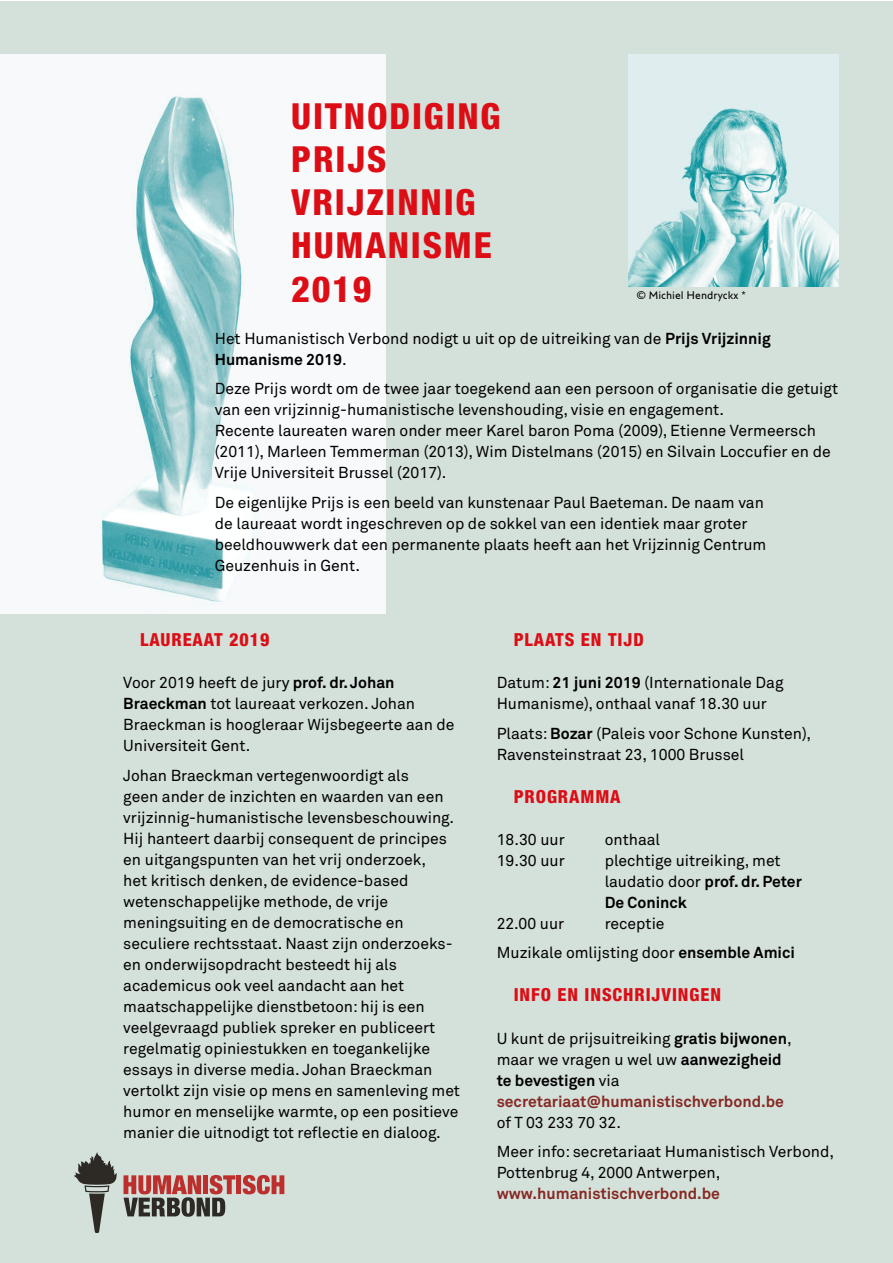
<style>
.page{position:relative;width:893px;height:1263px;background:#fff}
.page>*{position:absolute;margin:0;border:0;box-sizing:border-box;transform-origin:0 0}
.t1{font:800 condensed 36px/43.2px "Helvetica Neue";letter-spacing:.05em;color:#dc0d15}
.t2{font:800 condensed 18px "Helvetica Neue";letter-spacing:.05em;color:#dc0d15}
.t3{font:15.75px/21px "Akkurat";color:#000}
.t4{font:700 15.75px "Akkurat";color:#862823}
.t5{font:12px "Edward Pro";color:#000}
.s1{font-weight:700}
.s2{font-weight:700;color:#862823}
</style>
<div class="page">
<div style="left:0;top:1px;width:893px;height:1262px;background:#d4e0da"></div>
<svg style="left:0;top:54px;width:385px;height:560px;background:#e3eff2"></svg>
<svg style="left:628px;top:54px;width:211px;height:232px;background:#c1e0e2"></svg>
<svg style="left:74px;top:1152px;width:43px;height:81px"></svg>
<div style="left:236px;top:1175px;width:5px;height:19px;background:#bc2f2c"></div>
<svg style="left:243px;top:1175px;width:41px;height:19px"></svg>
<svg style="left:124px;top:1175px;width:111px;height:42px"></svg>
<h1 class="t1" style="left:291px;top:94px;width:211px">UITNODIGING<br>PRIJS<br>VRIJZINNIG<br>HUMANISME<br>2019</h1>
<p class="t3" style="left:215px;top:328px;width:557px">Het Humanistisch Verbond nodigt u uit op de uitreiking van de <span class="s1">Prijs Vrijzinnig<br>Humanisme 2019</span>.</p>
<p class="t3" style="left:215px;top:378px;width:625px">Deze Prijs wordt om de twee jaar toegekend aan een persoon of organisatie die getuigt van een vrijzinnig-humanistische levenshouding, visie en engagement.<br>Recente laureaten waren onder meer Karel baron Poma (2009), Etienne Vermeersch (2011), Marleen Temmerman (2013), Wim Distelmans (2015) en Silvain Loccufier en de Vrije Universiteit Brussel (2017).</p>
<p class="t3" style="left:215px;top:492px;width:553px">De eigenlijke Prijs is een beeld van kunstenaar Paul Baeteman. De naam van de laureaat wordt ingeschreven op de sokkel van een identiek maar groter beeldhouwwerk dat een permanente plaats heeft aan het Vrijzinnig Centrum Geuzenhuis in Gent.</p>
<p class="t5" style="left:637px;top:288px;width:111px">© Michiel Hendryckx *</p>
<p class="t2" style="left:140px;top:628px;width:131px">LAUREAAT 2019</p>
<p class="t3" style="left:123px;top:672px;width:333px">Voor 2019 heeft de jury <span class="s1">prof. dr. Johan Braeckman</span> tot laureaat verkozen. Johan Braeckman is hoogleraar Wijsbegeerte aan de Universiteit Gent.</p>
<p class="t3" style="left:123px;top:764px;width:338px">Johan Braeckman vertegenwoordigt als<br>geen ander de inzichten en waarden van een vrijzinnig-humanistische levensbeschouwing.<br>Hij hanteert daarbij consequent de principes en uitgangspunten van het vrij onderzoek,<br>het kritisch denken, de evidence-based wetenschappelijke methode, de vrije meningsuiting en de democratische en seculiere rechtsstaat. Naast zijn onderzoeks&shy;en onderwijsopdracht besteedt hij als academicus ook veel aandacht aan het maatschappelijke dienstbetoon: hij is een veelgevraagd publiek spreker en publiceert regelmatig opiniestukken en toegankelijke essays in diverse media. Johan Braeckman vertolkt zijn visie op mens en samenleving met humor en menselijke warmte, op een positieve manier die uitnodigt tot reflectie en dialoog.</p>
<p class="t2" style="left:514px;top:628px;width:132px">PLAATS EN TIJD</p>
<p class="t3" style="left:497px;top:672px;width:288px">Datum: <span class="s1">21 juni 2019</span> (Internationale Dag<br>Humanisme), onthaal vanaf 18.30 uur</p>
<p class="t3" style="left:497px;top:722px;width:316px">Plaats: <span class="s1">Bozar</span> (Paleis voor Schone Kunsten),<br>Ravensteinstraat 23, 1000 Brussel</p>
<p class="t2" style="left:514px;top:785px;width:108px">PROGRAMMA</p>
<p class="t3" style="left:497px;top:829px;width:70px">18.30 uur</p>
<p class="t3" style="left:605px;top:829px;width:57px">onthaal</p>
<p class="t3" style="left:497px;top:850px;width:70px">19.30 uur</p>
<p class="t3" style="left:605px;top:850px;width:199px">plechtige uitreiking, met laudatio door <span class="s1">prof. dr. Peter<br>De Coninck</span></p>
<p class="t3" style="left:497px;top:913px;width:69px">22.00 uur</p>
<p class="t3" style="left:497px;top:908px;width:300px;line-height:29.5px;text-indent:108px">receptie<br>Muzikale omlijsting door <span class="s1">ensemble Amici</span></p>
<p class="t2" style="left:514px;top:984px;width:209px">INFO EN INSCHRIJVINGEN</p>
<p class="t3" style="left:497px;top:1027px;width:296px">U kunt de prijsuitreiking <span class="s1">gratis bijwonen</span>, maar we vragen u wel uw <span class="s1">aanwezigheid te bevestigen</span> via <span class="s2">secretariaat@humanistischverbond.be</span></p>
<p class="t3" style="left:497px;top:1107px;width:339px;line-height:29.5px">of T 03 233 70 32.<br>Meer info: secretariaat Humanistisch Verbond,</p>
<p class="t3" style="left:497px;top:1162px;width:225px">Pottenbrug 4, 2000 Antwerpen,</p>
<p class="t4" style="left:497px;top:1184px;width:225px">www.humanistischverbond.be</p>
</div>
